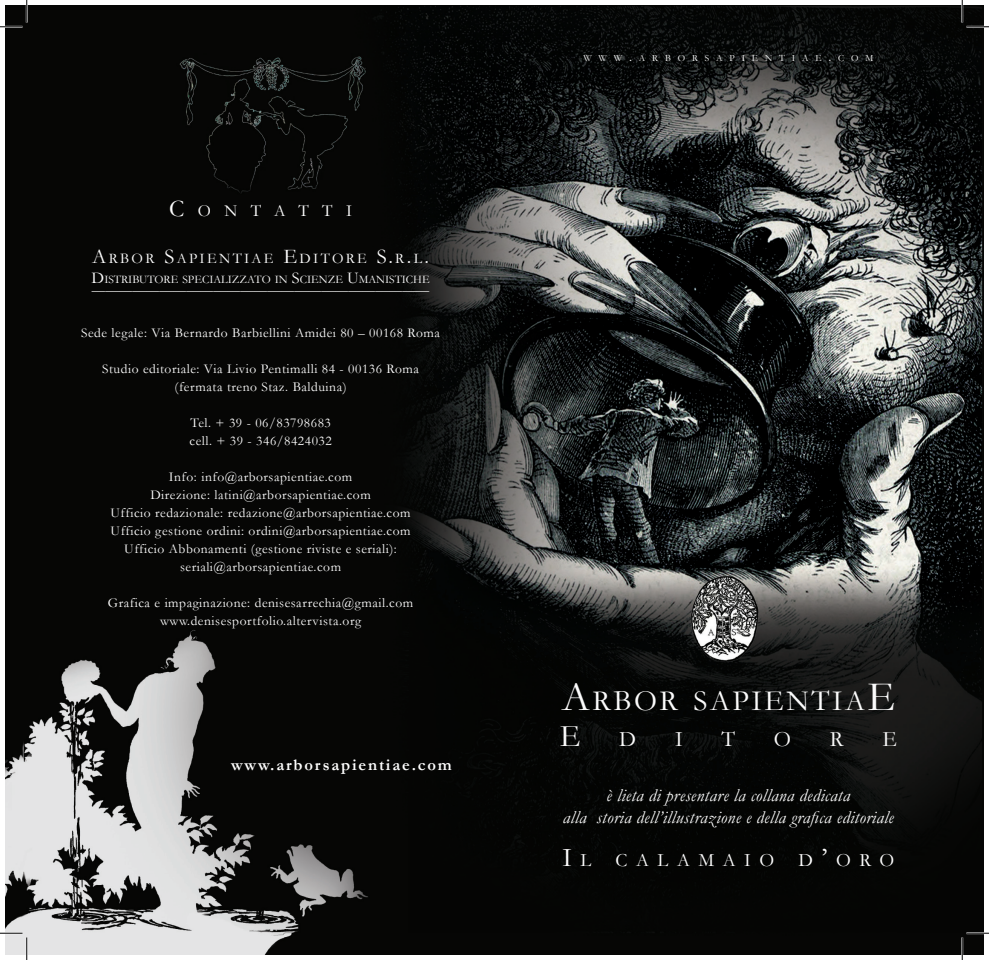
<style>
.page{position:relative;width:989px;height:960px;background:#fff}
.page>*{position:absolute;margin:0;border:0;box-sizing:border-box;transform-origin:0 0}
.t1{font:31.5px "Garamond";color:#fcfcfc}
.t2{font:29.4px "Garamond";letter-spacing:.085em;color:#fcfcfc}
.t3{font:27px "Garamond";color:#fff}
.t4{font:22.05px "Garamond";color:#fcfcfc}
.t5{font:18.9px "Garamond";letter-spacing:.455em;color:#fff}
.t6{font:italic 18px "Garamond";letter-spacing:.02em;color:#fff}
.t7{font:16.8px "Garamond";letter-spacing:.8em;color:#fff}
.t8{font:700 16.5px "Garamond";letter-spacing:.11em;color:#fff}
.t9{font:14.7px "Garamond";letter-spacing:.155em;color:#fff}
.t10{font:13.5px "Garamond";letter-spacing:.04em;color:#fff}
.t11{font:11.55px "Garamond";color:#fff}
.t12{font:9.45px "Garamond";letter-spacing:.73em;color:#fff}
.s1{font-size:24px}
.s2{font-size:21px}
.s3{font-size:16.5px}
.s4{font-size:13.5px}
.s5{font-size:42px}
.s6{font-size:18.9px}
.s7{font-size:27px}
</style>
<div class="page">
<img style="left:5px;top:5px;width:978px;height:949px">
<hr style="left:0;top:26px;width:22px;height:2px;background:#fff">
<hr style="left:966px;top:26px;width:23px;height:2px;background:#fff">
<hr style="left:0;top:931px;width:22px;height:2px;background:#fff">
<hr style="left:966px;top:931px;width:23px;height:2px;background:#fff">
<hr style="left:26px;top:0;width:2px;height:22px;background:#fff">
<hr style="left:26px;top:937px;width:2px;height:22px;background:#fff">
<hr style="left:961px;top:0;width:2px;height:22px;background:#fff">
<hr style="left:961px;top:937px;width:2px;height:22px;background:#fff">
<svg style="left:0;top:0;width:27px;height:27px"></svg>
<svg style="left:0;top:932px;width:27px;height:27px"></svg>
<svg style="left:962px;top:0;width:27px;height:27px"></svg>
<svg style="left:962px;top:932px;width:27px;height:27px"></svg>
<p class="t7" style="left:169px;top:199px;width:184px"><span class="s1">C</span> ONTATTI</p>
<p class="t9" style="left:92px;top:248px;width:338px"><span class="s2">A</span>RBOR <span class="s2">S</span>APIENTIAE <span class="s2">E</span>DITORE <span class="s2">S.</span>R<span class="s2">.</span>L<span class="s2">.</span></p>
<p class="t11" style="left:92px;top:271px;width:339px"><span class="s3">D</span>ISTRIBUTORE SPECIALIZZATO IN <span class="s3">S</span>CIENZE <span class="s3">U</span>MANISTICHE</p>
<p class="t10" style="left:92px;top:277px;width:339px">__________________________________________________</p>
<p class="t10" style="left:81px;top:323px;width:360px">Sede legale: Via Bernardo Barbiellini Amidei 80 – 00168 Roma</p>
<p class="t10" style="left:102px;top:359px;width:318px">Studio editoriale: Via Livio Pentimalli 84 - 00136 Roma</p>
<p class="t10" style="left:175px;top:377px;width:174px">(fermata treno Staz. Balduina)</p>
<p class="t10" style="left:190px;top:413px;width:142px">Tel. + 39 - 06/83798683</p>
<p class="t10" style="left:190px;top:431px;width:144px">cell. + 39 - 346/8424032</p>
<p class="t10" style="left:169px;top:467px;width:185px">Info: info@arborsapientiae.com</p>
<p class="t10" style="left:150px;top:485px;width:222px">Direzione: latini@arborsapientiae.com</p>
<p class="t10" style="left:110px;top:503px;width:302px">Ufficio redazionale: redazione@arborsapientiae.com</p>
<p class="t10" style="left:111px;top:521px;width:301px">Ufficio gestione ordini: ordini@arborsapientiae.com</p>
<p class="t10" style="left:124px;top:539px;width:274px">Ufficio Abbonamenti (gestione riviste e seriali):</p>
<p class="t10" style="left:180px;top:557px;width:163px">seriali@arborsapientiae.com</p>
<p class="t10" style="left:108px;top:593px;width:307px">Grafica e impaginazione: denisesarrechia@gmail.com</p>
<p class="t10" style="left:160px;top:611px;width:202px">www.denisesportfolio.altervista.org</p>
<p class="t8" style="left:231px;top:753px;width:222px">www.arborsapientiae.com</p>
<p class="t12" style="left:583px;top:52px;width:291px">WWW<span class="s4">.</span>ARBORSAPIENTIAE<span class="s4">.</span>COM</p>
<p class="t2" style="left:562px;top:680px;width:333px"><span class="s5">A</span>RBOR SAPIENTIA<span class="s5">E</span></p>
<p class="t1" style="left:560px;top:714px;width:21px">E</p>
<p class="t4" style="left:619px;top:723px;width:19px">D</p>
<p class="t4" style="left:675px;top:723px;width:9px">I</p>
<p class="t4" style="left:722px;top:723px;width:15px">T</p>
<p class="t4" style="left:774px;top:723px;width:19px">O</p>
<p class="t4" style="left:830px;top:723px;width:15px">R</p>
<p class="t4" style="left:882px;top:723px;width:16px">E</p>
<p class="t6" style="left:607px;top:782px;width:245px">è lieta di presentare la collana dedicata</p>
<p class="t6" style="left:563px;top:805px;width:332px">alla storia dell’illustrazione e della grafica editoriale</p>
<p class="t3" style="left:562px;top:839px;width:31px">I <span class="s6">L</span></p>
<p class="t5" style="left:615px;top:847px;width:160px">CALAMAIO</p>
<p class="t5" style="left:798px;top:847px;width:97px">D<span class="s7">’</span>ORO</p>
</div>
